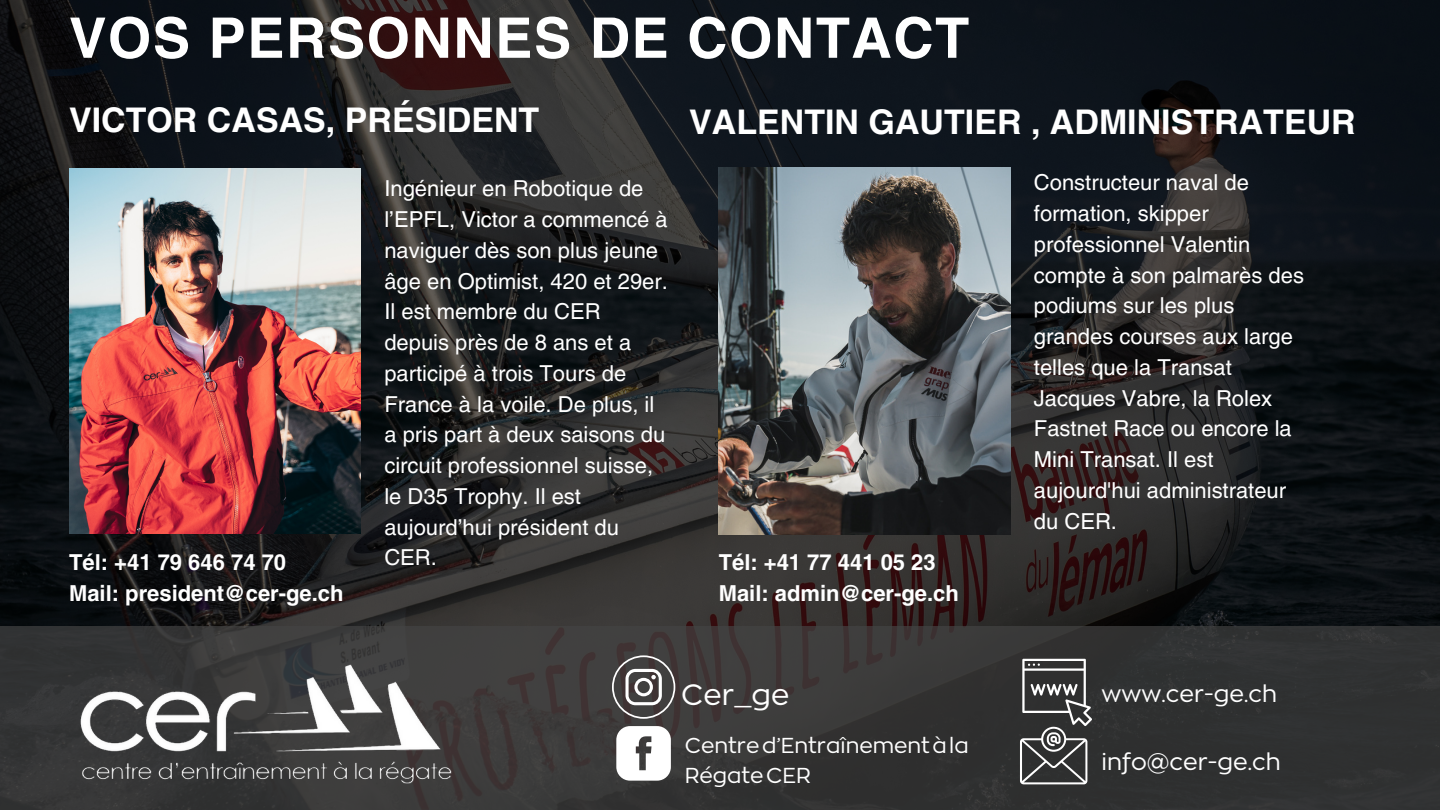
<style>
.page{position:relative;width:1440px;height:810px;background:#fff}
.page>*{position:absolute;margin:0;border:0;box-sizing:border-box;transform-origin:0 0}
.t1{font:700 56px "Helvetica LT Pro";letter-spacing:.025em;color:#fff}
.t2{font:700 34px "Helvetica LT Pro";color:#fff}
.t3{font:29.2px "RTL Corporative Regular";color:#fff}
.t4{font:23.4px "RTL Corporative Regular";color:#fff}
.t5{font:22px/30.8px "Helvetica LT Pro";color:#fff}
.t6{font:700 22px "Helvetica LT Pro";color:#fff}
.t7{font:21.4px/30px "RTL Corporative Regular";color:#fff}
</style>
<div class="page">
<img style="left:0;top:0;width:1440px;height:626px">
<div style="left:0;top:626px;width:1440px;height:184px;background:linear-gradient(to right,#3b3a3a,#313232)"></div>
<img style="left:69px;top:642px;width:402px;height:149px">
<svg style="left:616px;top:726px;width:55px;height:55px"></svg>
<svg style="left:612px;top:655px;width:63px;height:64px;background:#696565"></svg>
<svg style="left:1020px;top:659px;width:72px;height:125px;background:#5b5b5c"></svg>
<img style="left:719px;top:167px;width:291px;height:368px">
<img style="left:69px;top:169px;width:292px;height:365px">
<p class="t1" style="left:69px;top:18px;width:902px">VOS PERSONNES DE CONTACT</p>
<p class="t2" style="left:69px;top:108px;width:472px">VICTOR CASAS, PRÉSIDENT</p>
<p class="t2" style="left:689px;top:109px;width:668px">VALENTIN GAUTIER , ADMINISTRATEUR</p>
<p class="t6" style="left:69px;top:554px;width:219px">Tél: +41 79 646 74 70</p>
<p class="t6" style="left:69px;top:585px;width:276px">Mail: president@cer-ge.ch</p>
<p class="t5" style="left:384px;top:175px;width:285px">Ingénieur en Robotique de l’EPFL, Victor a commencé à naviguer dès son plus jeune âge en Optimist, 420 et 29er.<br>Il est membre du CER depuis près de 8 ans et a participé à trois Tours de<br>France à la voile. De plus, il a pris part à deux saisons du circuit professionnel suisse, le D35 Trophy. Il est aujourd’hui président du<br>CER.</p>
<p class="t6" style="left:719px;top:554px;width:219px">Tél: +41 77 441 05 23</p>
<p class="t6" style="left:719px;top:585px;width:242px">Mail: admin@cer-ge.ch</p>
<p class="t3" style="left:681px;top:675px;width:110px">Cer_ge</p>
<p class="t7" style="left:685px;top:729px;width:286px">Centred’Entraînementàla<br>RégateCER</p>
<p class="t5" style="left:1034px;top:169px;width:272px">Constructeur naval de formation, skipper professionnel Valentin compte à son palmarès des podiums sur les plus grandes courses aux large telles que la Transat<br>Jacques Vabre, la Rolex<br>Fastnet Race ou encore la<br>Mini Transat. Il est aujourd'hui administrateur du CER.</p>
<p class="t4" style="left:1102px;top:678px;width:177px">www.cer-ge.ch</p>
<p class="t4" style="left:1102px;top:746px;width:181px">info@cer-ge.ch</p>
</div>
